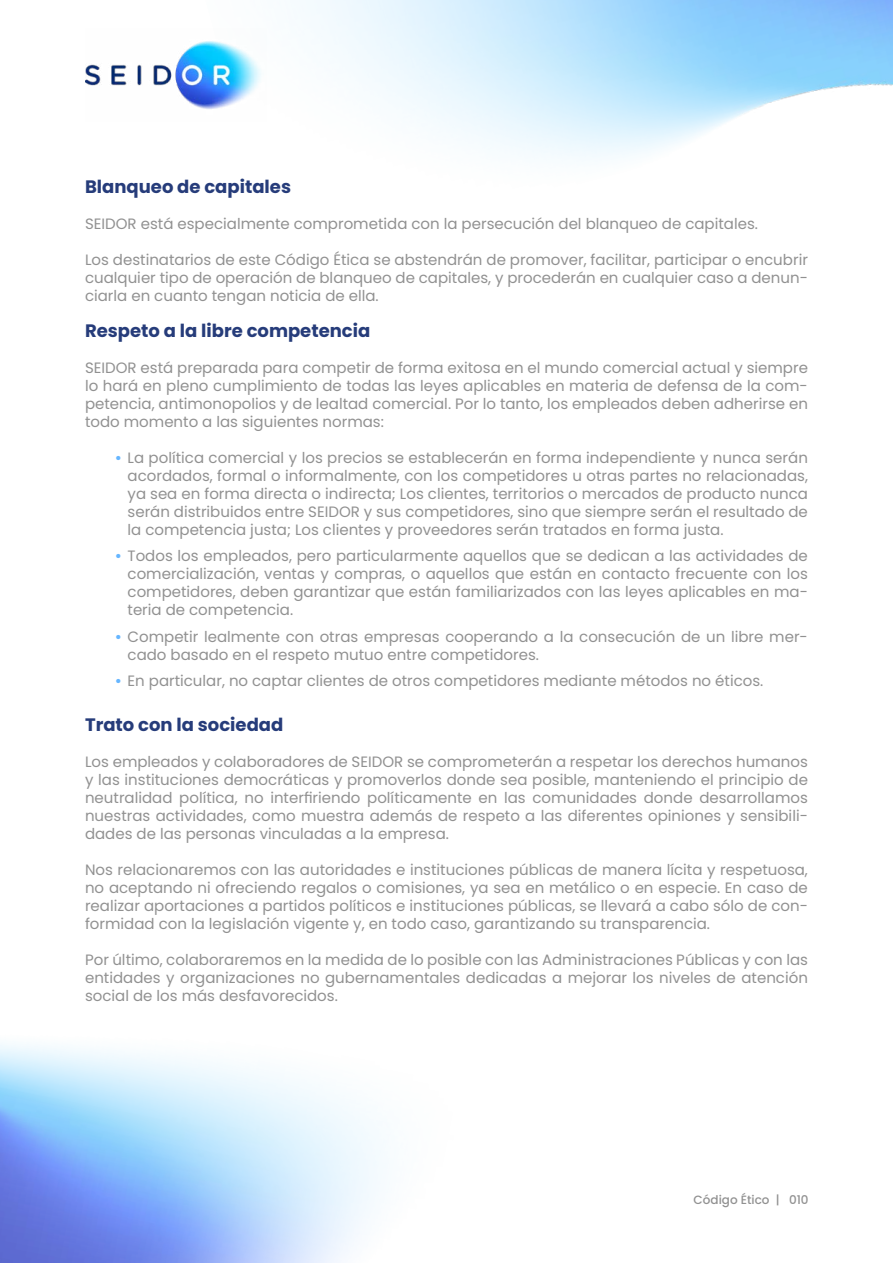
<style>
.page{position:relative;width:893px;height:1263px;background:#fff}
.page>*{position:absolute;margin:0;border:0;box-sizing:border-box;transform-origin:0 0}
.t1{font:700 18px "Poppins";color:#263c7a}
.t2{font:15px/18px "Poppins";color:#919191;text-align:justify}
.t3{font:500 12px "Poppins";color:#919191}
.s1{font-weight:600;color:#66b6ff}
</style>
<div class="page">
<img style="left:0;top:1043px;width:381px;height:220px">
<img style="left:85px;top:29px;width:181px;height:81px">
<p class="t1" style="left:85px;top:176px;width:207px">Blanqueo de capitales</p>
<p class="t2" style="left:85px;top:215px;width:674px">SEIDOR está especialmente comprometida con la persecución del blanqueo de capitales.</p>
<p class="t2" style="left:85px;top:251px;width:724px">Los destinatarios de este Código Ética se abstendrán de promover, facilitar, participar o encubrir cualquier tipo de operación de blanqueo de capitales, y procederán en cualquier caso a denun&shy;ciarla en cuanto tengan noticia de ella.</p>
<p class="t1" style="left:85px;top:320px;width:287px">Respeto a la libre competencia</p>
<p class="t2" style="left:85px;top:359px;width:724px">SEIDOR está preparada para competir de forma exitosa en el mundo comercial actual y siempre lo hará en pleno cumplimiento de todas las leyes aplicables en materia de defensa de la com&shy;petencia, antimonopolios y de lealtad comercial. Por lo tanto, los empleados deben adherirse en todo momento a las siguientes normas:</p>
<p class="t2" style="left:128px;top:449px;width:682px;text-indent:-13px"><span class="s1">•</span> La política comercial y los precios se establecerán en forma independiente y nunca serán acordados, formal o informalmente, con los competidores u otras partes no relacionadas, ya sea en forma directa o indirecta; Los clientes, territorios o mercados de producto nunca serán distribuidos entre SEIDOR y sus competidores, sino que siempre serán el resultado de la competencia justa; Los clientes y proveedores serán tratados en forma justa.</p>
<p class="t2" style="left:128px;top:547px;width:682px;text-indent:-13px"><span class="s1">•</span> Todos los empleados, pero particularmente aquellos que se dedican a las actividades de comercialización, ventas y compras, o aquellos que están en contacto frecuente con los competidores, deben garantizar que están familiarizados con las leyes aplicables en ma&shy;teria de competencia.</p>
<p class="t2" style="left:128px;top:628px;width:682px;text-indent:-13px"><span class="s1">•</span> Competir lealmente con otras empresas cooperando a la consecución de un libre mer&shy;cado basado en el respeto mutuo entre competidores.</p>
<p class="t2" style="left:115px;top:672px;width:650px"><span class="s1">•</span> En particular, no captar clientes de otros competidores mediante métodos no éticos.</p>
<p class="t1" style="left:85px;top:714px;width:200px">Trato con la sociedad</p>
<p class="t2" style="left:85px;top:753px;width:724px">Los empleados y colaboradores de SEIDOR se comprometerán a respetar los derechos humanos y las instituciones democráticas y promoverlos donde sea posible, manteniendo el principio de neutralidad política, no interfiriendo políticamente en las comunidades donde desarrollamos nuestras actividades, como muestra además de respeto a las diferentes opiniones y sensibili&shy;dades de las personas vinculadas a la empresa.</p>
<p class="t2" style="left:85px;top:861px;width:724px">Nos relacionaremos con las autoridades e instituciones públicas de manera lícita y respetuosa, no aceptando ni ofreciendo regalos o comisiones, ya sea en metálico o en especie. En caso de realizar aportaciones a partidos políticos e instituciones públicas, se llevará a cabo sólo de con&shy;formidad con la legislación vigente y, en todo caso, garantizando su transparencia.</p>
<p class="t2" style="left:85px;top:951px;width:724px">Por último, colaboraremos en la medida de lo posible con las Administraciones Públicas y con las entidades y organizaciones no gubernamentales dedicadas a mejorar los niveles de atención social de los más desfavorecidos.</p>
<p class="t3" style="left:694px;top:1193px;width:116px">Código Ético | 010</p>
</div>
